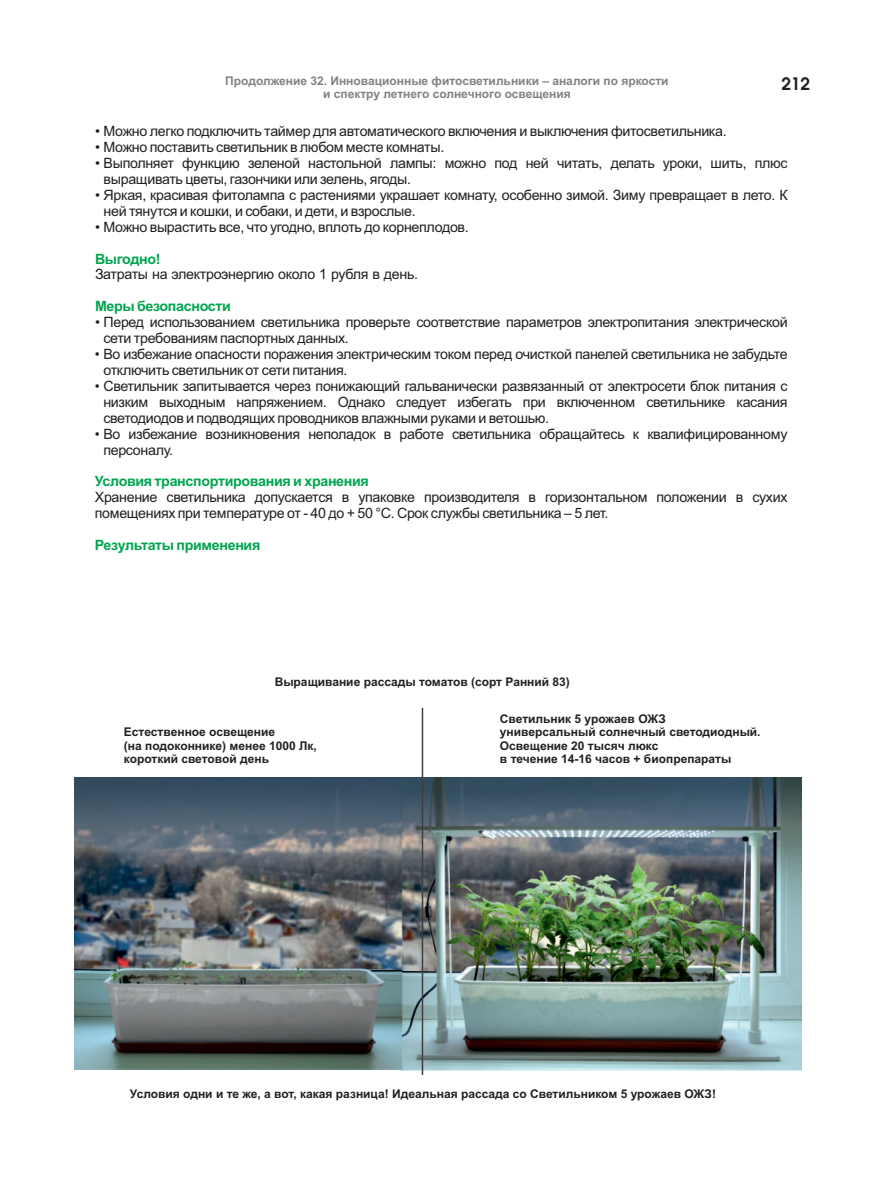
<style>
.page{position:relative;width:876px;height:1195px;background:#fff}
.page>*{position:absolute;margin:0;border:0;box-sizing:border-box;transform-origin:0 0}
.t1{font:700 18px "Avanti";color:#231f20}
.t2{font:14.25px/15.9px "Arial";letter-spacing:-.02em;color:#231f20}
.t3{font:700 14.25px "Arial";letter-spacing:-.02em;color:#00a54f}
.t4{font:700 12px/13.4px "Arial";color:#231f20}
.t5{font:700 12px/13.4px "Arial";color:#808285;text-align:center}
</style>
<div class="page">
<img style="left:75px;top:777px;width:327px;height:292px">
<img style="left:402px;top:777px;width:399px;height:293px">
<hr style="left:422px;top:708px;width:1px;height:367px;background:#3e3e3f">
<p class="t5" style="left:225px;top:75px;width:445px">Продолжение 32. Инновационные фитосветильники – аналоги по яркости и спектру летнего солнечного освещения</p>
<p class="t1" style="left:781px;top:74px;width:30px">212</p>
<p class="t2" style="left:95px;top:125px;width:633px">• Можно легко подключить таймер для автоматического включения и выключения фитосветильника.</p>
<p class="t2" style="left:95px;top:140px;width:351px">• Можно поставить светильник в любом месте комнаты.</p>
<p class="t2" style="left:104px;top:156px;width:686px;text-indent:-8px">• Выполняет функцию зеленой настольной лампы: можно под ней читать, делать уроки, шить, плюс выращивать цветы, газончики или зелень, ягоды.</p>
<p class="t2" style="left:104px;top:188px;width:686px;text-indent:-8px">• Яркая, красивая фитолампа с растениями украшает комнату, особенно зимой. Зиму превращает в лето. К ней тянутся и кошки, и собаки, и дети, и взрослые.</p>
<p class="t2" style="left:95px;top:220px;width:375px">• Можно вырастить все, что угодно, вплоть до корнеплодов.</p>
<p class="t3" style="left:95px;top:253px;width:67px">Выгодно!</p>
<p class="t2" style="left:95px;top:268px;width:325px">Затраты на электроэнергию около 1 рубля в день.</p>
<p class="t3" style="left:95px;top:301px;width:138px">Меры безопасности</p>
<p class="t2" style="left:103px;top:316px;width:686px;text-indent:-8px">• Перед использованием светильника проверьте соответствие параметров электропитания электрической сети требованиям паспортных данных.</p>
<p class="t2" style="left:103px;top:347px;width:686px;text-indent:-8px">• Во избежание опасности поражения электрическим током перед очисткой панелей светильника не забудьте отключить светильник от сети питания.</p>
<p class="t2" style="left:103px;top:379px;width:686px;text-align:justify;text-indent:-8px">• Светильник запитывается через понижающий гальванически развязанный от электросети блок питания с низким выходным напряжением. Однако следует избегать при включенном светильнике касания светодиодов и подводящих проводников влажными руками и ветошью.</p>
<p class="t2" style="left:103px;top:427px;width:686px;text-indent:-8px">• Во избежание возникновения неполадок в работе светильника обращайтесь к квалифицированному персоналу.</p>
<p class="t3" style="left:95px;top:476px;width:276px">Условия транспортирования и хранения</p>
<p class="t2" style="left:95px;top:491px;width:694px">Хранение светильника допускается в упаковке производителя в горизонтальном положении в сухих помещениях при температуре от - 40 до + 50 °С. Срок службы светильника – 5 лет.</p>
<p class="t3" style="left:95px;top:540px;width:167px">Результаты применения</p>
<p class="t4" style="left:275px;top:676px;width:297px">Выращивание рассады томатов (сорт Ранний 83)</p>
<p class="t4" style="left:124px;top:726px;width:194px">Естественное освещение<br>(на подоконнике) менее 1000 Лк, короткий световой день</p>
<p class="t4" style="left:500px;top:713px;width:262px">Светильник 5 урожаев ОЖЗ универсальный солнечный светодиодный.<br>Освещение 20 тысяч люкс<br>в течение 14-16 часов + биопрепараты</p>
<p class="t4" style="left:130px;top:1088px;width:588px">Условия одни и те же, а вот, какая разница! Идеальная рассада со Светильником 5 урожаев ОЖЗ!</p>
</div>
